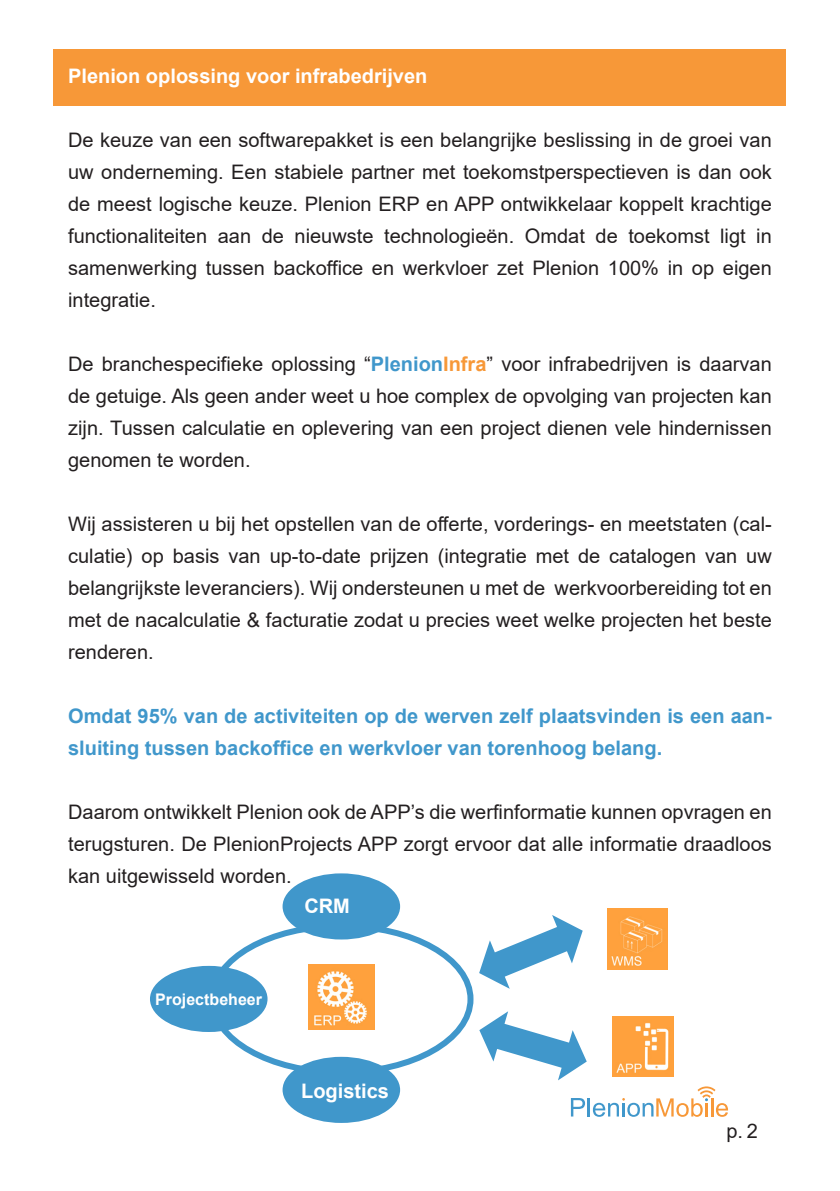
<style>
.page{position:relative;width:840px;height:1191px;background:#fff}
.page>*{position:absolute;margin:0;border:0;box-sizing:border-box;transform-origin:0 0}
.t1{font:20px/32px "Arial";color:#231f20;text-align:justify}
.t2{font:700 20px/32px "Arial";color:#4097cb}
.t3{font:700 20px "Arial";color:#fff}
.t4{font:700 16px "Arial";color:#fff}
.s1{font-weight:700;color:#4097cb}
.s2{font-weight:700;color:#f79838}
</style>
<div class="page">
<div style="left:54px;top:49px;width:731px;height:57px;background:#f79838"></div>
<svg style="left:479px;top:915px;width:103px;height:73px"></svg>
<img style="left:308px;top:964px;width:66px;height:65px">
<svg style="left:479px;top:1011px;width:107px;height:69px"></svg>
<img style="left:607px;top:908px;width:60px;height:61px">
<img style="left:612px;top:1016px;width:60px;height:60px">
<div style="left:282px;top:873px;width:118px;height:66px;background:#4097cb;border-radius:50%"></div>
<div style="left:150px;top:966px;width:117px;height:66px;background:#4097cb;border-radius:50%"></div>
<div style="left:282px;top:1056px;width:118px;height:67px;background:#4097cb;border-radius:50%"></div>
<svg style="left:570px;top:1086px;width:157px;height:30px"></svg>
<p class="t3" style="left:68px;top:61px;width:360px">Plenion oplossing voor infrabedrijven</p>
<p class="t1" style="left:68px;top:123px;width:704px">De keuze van een softwarepakket is een belangrijke beslissing in de groei van uw onderneming. Een stabiele partner met toekomstperspectieven is dan ook de meest logische keuze. Plenion ERP en APP ontwikkelaar koppelt krachtige functionaliteiten aan de nieuwste technologieën. Omdat de toekomst ligt in samenwerking tussen backoffice en werkvloer zet Plenion 100% in op eigen integratie.</p>
<p class="t1" style="left:68px;top:347px;width:704px">De branchespecifieke oplossing “<span class="s1">Plenion</span><span class="s2">Infra</span>” voor infrabedrijven is daarvan de getuige. Als geen ander weet u hoe complex de opvolging van projecten kan zijn. Tussen calculatie en oplevering van een project dienen vele hindernissen genomen te worden.</p>
<p class="t1" style="left:68px;top:507px;width:704px">Wij assisteren u bij het opstellen van de offerte, vorderings- en meetstaten (cal&shy;culatie) op basis van up-to-date prijzen (integratie met de catalogen van uw belangrijkste leveranciers). Wij ondersteunen u met de werkvoorbereiding tot en met de nacalculatie &amp; facturatie zodat u precies weet welke projecten het beste renderen.</p>
<p class="t2" style="left:68px;top:700px;width:704px">Omdat 95% van de activiteiten op de werven zelf plaatsvinden is een aan&shy;sluiting tussen backoffice en werkvloer van torenhoog belang.</p>
<p class="t1" style="left:68px;top:795px;width:704px">Daarom ontwikkelt Plenion ook de APP’s die werfinformatie kunnen opvragen en terugsturen. De PlenionProjects APP zorgt ervoor dat alle informatie draadloos kan uitgewisseld worden.</p>
<p class="t4" style="left:155px;top:987px;width:108px">Projectbeheer</p>
<p class="t3" style="left:304px;top:892px;width:47px">CRM</p>
<p class="t3" style="left:301px;top:1077px;width:89px">Logistics</p>
<p class="t1" style="left:726px;top:1114px;width:33px">p.2</p>
</div>
